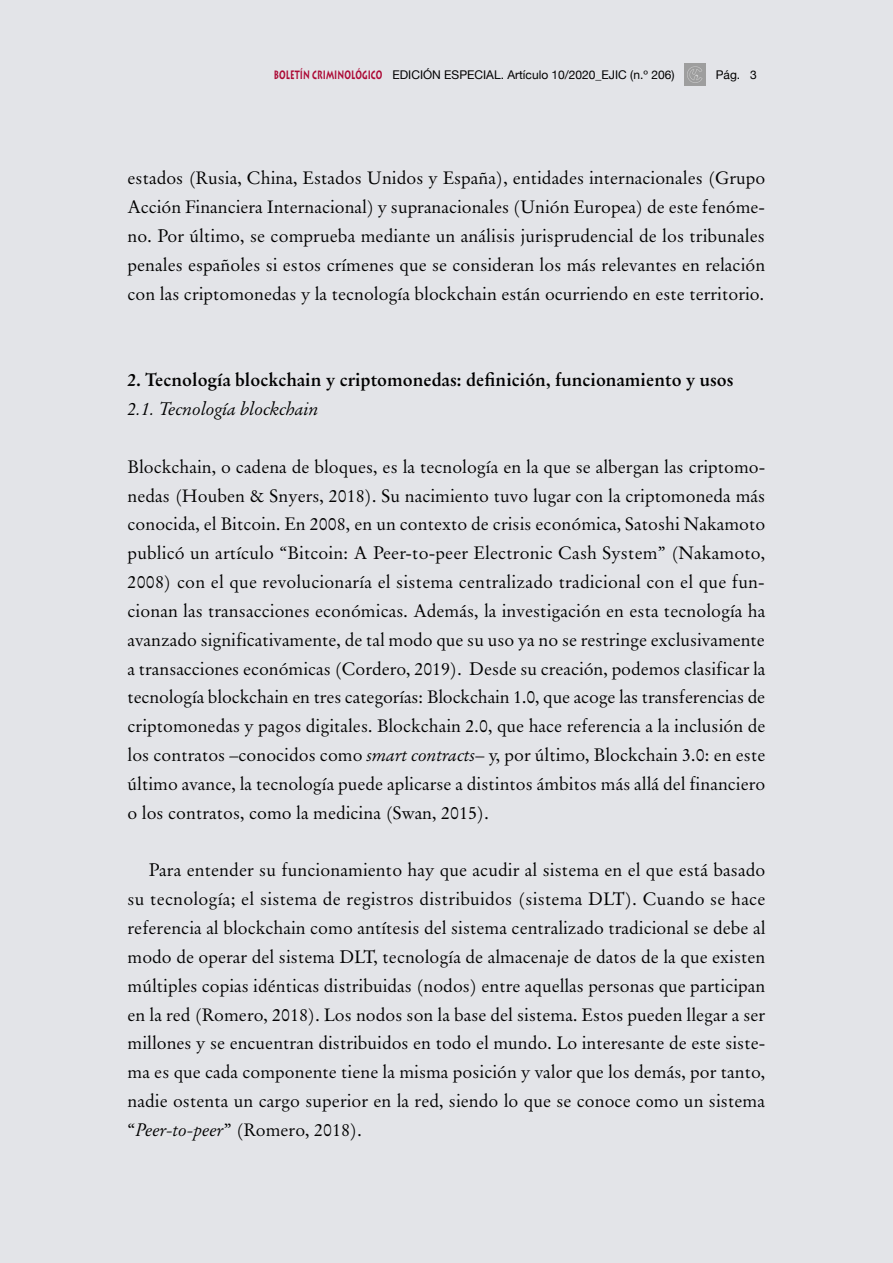
<style>
.page{position:relative;width:893px;height:1263px;background:#e3e4e8}
.page>*{position:absolute;margin:0;border:0;box-sizing:border-box;transform-origin:0 0}
.t1{font:18px/28.8px "Original Garamond BT";color:#000;text-align:justify}
.t2{font:700 18px "Original Garamond BT";color:#000}
.t3{font:italic 18px "Original Garamond BT";color:#000}
.t4{font:12px "Helvetica Neue";color:#000}
.s1{font-family:"Lithos";font-weight:700;color:#ac0935}
.s2{font-style:italic}
</style>
<div class="page">
<img style="left:684px;top:64px;width:22px;height:21px">
<p class="t4" style="left:274px;top:68px;width:402px"><span class="s1">BOLETÍN CRIMINOLÓGICO</span> EDICIÓN ESPECIAL. Artículo 10/2020_EJIC (n.º 206)</p>
<p class="t4" style="left:716px;top:68px;width:43px">Pág. 3</p>
<p class="t1" style="left:128px;top:164px;width:639px">estados (Rusia, China, Estados Unidos y España), entidades internacionales (Grupo Acción Financiera Internacional) y supranacionales (Unión Europea) de este fenóme&shy;no. Por último, se comprueba mediante un análisis jurisprudencial de los tribunales penales españoles si estos crímenes que se consideran los más relevantes en relación con las criptomonedas y la tecnología blockchain están ocurriendo en este territorio.</p>
<p class="t2" style="left:128px;top:369px;width:608px">2. Tecnología blockchain y criptomonedas: definición, funcionamiento y usos</p>
<p class="t3" style="left:128px;top:398px;width:193px">2.1. Tecnología blockchain</p>
<p class="t1" style="left:128px;top:452px;width:639px">Blockchain, o cadena de bloques, es la tecnología en la que se albergan las criptomo&shy;nedas (Houben &amp; Snyers, 2018). Su nacimiento tuvo lugar con la criptomoneda más conocida, el Bitcoin. En 2008, en un contexto de crisis económica, Satoshi Nakamoto publicó un artículo “Bitcoin: A Peer-to-peer Electronic Cash System” (Nakamoto, 2008) con el que revolucionaría el sistema centralizado tradicional con el que fun&shy;cionan las transacciones económicas. Además, la investigación en esta tecnología ha avanzado significativamente, de tal modo que su uso ya no se restringe exclusivamente a transacciones económicas (Cordero, 2019). Desde su creación, podemos clasificar la tecnología blockchain en tres categorías: Blockchain 1.0, que acoge las transferencias de criptomonedas y pagos digitales. Blockchain 2.0, que hace referencia a la inclusión de los contratos –conocidos como <span class="s2">smart contracts</span>– y, por último, Blockchain 3.0: en este último avance, la tecnología puede aplicarse a distintos ámbitos más allá del financiero o los contratos, como la medicina (Swan, 2015).</p>
<p class="t1" style="left:128px;top:856px;width:639px;text-indent:21px">Para entender su funcionamiento hay que acudir al sistema en el que está basado su tecnología; el sistema de registros distribuidos (sistema DLT). Cuando se hace referencia al blockchain como antítesis del sistema centralizado tradicional se debe al modo de operar del sistema DLT, tecnología de almacenaje de datos de la que existen múltiples copias idénticas distribuidas (nodos) entre aquellas personas que participan en la red (Romero, 2018). Los nodos son la base del sistema. Estos pueden llegar a ser millones y se encuentran distribuidos en todo el mundo. Lo interesante de este siste&shy;ma es que cada componente tiene la misma posición y valor que los demás, por tanto, nadie ostenta un cargo superior en la red, siendo lo que se conoce como un sistema “<span class="s2">Peer-to-peer</span>” (Romero, 2018).</p>
</div>
